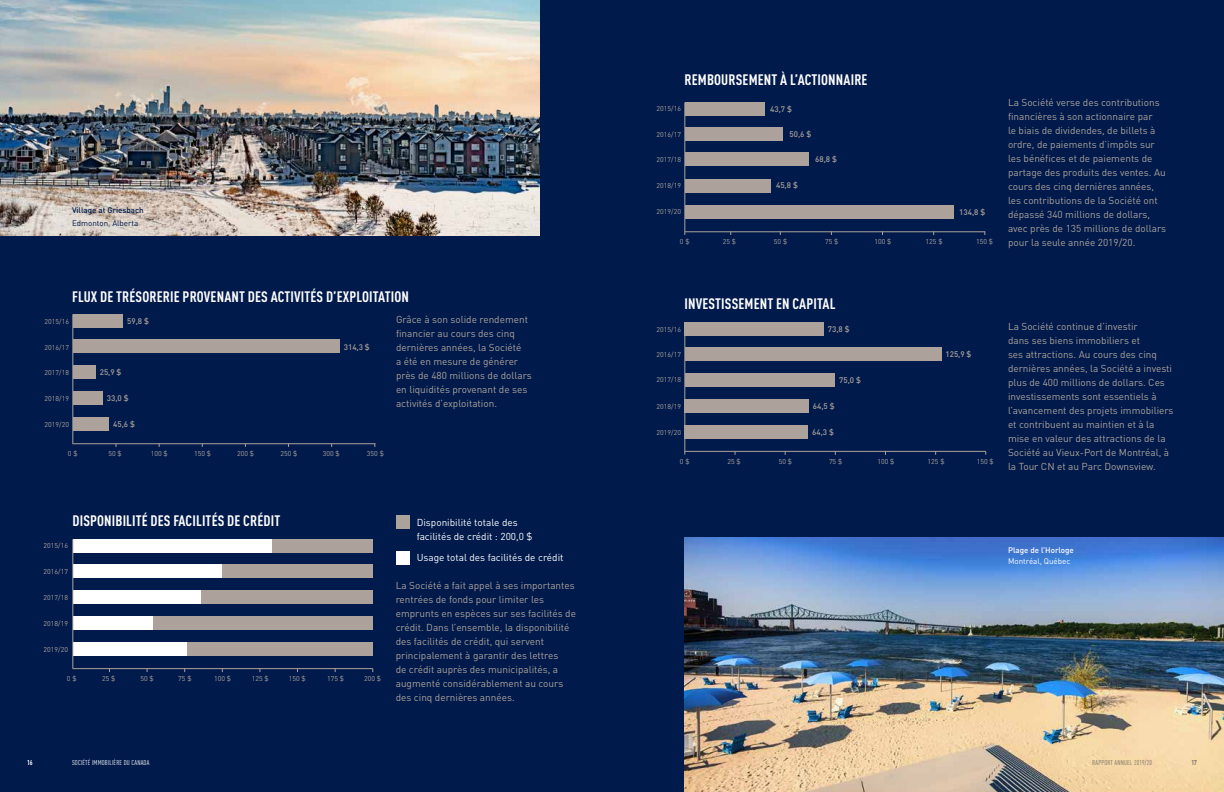
<style>
.page{position:relative;width:1224px;height:792px;background:#001a4b}
.page>*{position:absolute;margin:0;border:0;box-sizing:border-box;transform-origin:0 0}
.t1{font:700 condensed 15px "DIN Pro";letter-spacing:.01em;color:#fff}
.t2{font:10px/14px "DIN Pro";color:#aca29b}
.t3{font:10px/14px "DIN Pro";color:#fff}
.t4{font:500 8px "DIN";color:#aca29b}
.t5{font:500 8px "DIN Pro";color:#001a4b}
.t6{font:500 8px "DIN Pro";color:#fff}
.t7{font:8px "DIN Pro";color:#001a4b}
.t8{font:8px "DIN Pro";color:#fff}
.t9{font:7px "DIN Pro";color:#aca29b}
.t10{font:condensed 7px "DIN Pro";letter-spacing:.025em;color:#fff}
.t11{font:condensed 7px "DIN Pro";letter-spacing:.025em;color:#7b6e66}
.t12{font:700 condensed 7px "DIN Pro";color:#fff}
.t13{font:700 condensed 7px "DIN Pro";color:#7b6e66}
</style>
<div class="page">
<div style="left:73px;top:391px;width:30px;height:14px;background:#aca29b"></div>
<div style="left:73px;top:417px;width:36px;height:14px;background:#aca29b"></div>
<div style="left:73px;top:365px;width:23px;height:14px;background:#aca29b"></div>
<div style="left:73px;top:340px;width:267px;height:13px;background:#aca29b"></div>
<div style="left:73px;top:314px;width:50px;height:14px;background:#aca29b"></div>
<hr style="left:73px;top:443px;width:302px;height:1px;background:#aca29b">
<hr style="left:73px;top:314px;width:1px;height:129px;background:#aca29b">
<div style="left:396px;top:516px;width:13px;height:13px;background:#aca29b"></div>
<div style="left:396px;top:551px;width:13px;height:14px;background:#fff"></div>
<img style="left:0;top:0;width:540px;height:236px">
<img style="left:684px;top:537px;width:540px;height:255px">
<hr style="left:685px;top:451px;width:301px;height:1px;background:#aca29b">
<hr style="left:685px;top:322px;width:1px;height:133px;background:#aca29b">
<div style="left:685px;top:399px;width:124px;height:14px;background:#aca29b"></div>
<div style="left:685px;top:425px;width:123px;height:14px;background:#aca29b"></div>
<div style="left:685px;top:373px;width:150px;height:14px;background:#aca29b"></div>
<div style="left:685px;top:347px;width:257px;height:14px;background:#aca29b"></div>
<div style="left:685px;top:322px;width:139px;height:14px;background:#aca29b"></div>
<hr style="left:685px;top:232px;width:300px;height:1px;background:#aca29b">
<hr style="left:685px;top:102px;width:1px;height:133px;background:#aca29b">
<div style="left:685px;top:179px;width:85px;height:13px;background:#aca29b"></div>
<div style="left:685px;top:153px;width:124px;height:13px;background:#aca29b"></div>
<div style="left:685px;top:127px;width:98px;height:14px;background:#aca29b"></div>
<div style="left:685px;top:205px;width:268px;height:14px;background:#aca29b"></div>
<div style="left:685px;top:102px;width:80px;height:13px;background:#aca29b"></div>
<div style="left:105px;top:616px;width:268px;height:14px;background:#aca29b"></div>
<div style="left:105px;top:642px;width:268px;height:14px;background:#aca29b"></div>
<div style="left:102px;top:590px;width:271px;height:14px;background:#aca29b"></div>
<div style="left:109px;top:565px;width:264px;height:13px;background:#aca29b"></div>
<div style="left:158px;top:539px;width:215px;height:14px;background:#aca29b"></div>
<div style="left:73px;top:590px;width:127px;height:13px;background:#fff"></div>
<div style="left:73px;top:565px;width:149px;height:13px;background:#fff"></div>
<div style="left:73px;top:616px;width:80px;height:14px;background:#fff"></div>
<div style="left:73px;top:642px;width:113px;height:14px;background:#fff"></div>
<div style="left:73px;top:540px;width:198px;height:13px;background:#fff"></div>
<hr style="left:73px;top:668px;width:300px;height:1px;background:#aca29b">
<hr style="left:73px;top:539px;width:1px;height:129px;background:#aca29b">
<p class="t5" style="left:72px;top:203px;width:73px">Village at Griesbach</p>
<p class="t7" style="left:72px;top:217px;width:68px">Edmonton, Alberta</p>
<h1 class="t1" style="left:72px;top:285px;width:338px">FLUX DE TRÉSORERIE PROVENANT DES ACTIVITÉS D’EXPLOITATION</h1>
<p class="t9" style="left:45px;top:316px;width:26px">2015/16</p>
<p class="t4" style="left:127px;top:316px;width:23px">59,8 $</p>
<p class="t9" style="left:45px;top:342px;width:26px">2016/17</p>
<p class="t4" style="left:344px;top:342px;width:28px">314,3 $</p>
<p class="t9" style="left:45px;top:367px;width:26px">2017/18</p>
<p class="t4" style="left:100px;top:367px;width:23px">25,9 $</p>
<p class="t9" style="left:45px;top:393px;width:26px">2018/19</p>
<p class="t4" style="left:107px;top:393px;width:23px">33,0 $</p>
<p class="t9" style="left:45px;top:419px;width:26px">2019/20</p>
<p class="t4" style="left:113px;top:419px;width:23px">45,6 $</p>
<p class="t9" style="left:68px;top:448px;width:11px">0 $</p>
<p class="t9" style="left:109px;top:448px;width:15px">50 $</p>
<p class="t9" style="left:151px;top:448px;width:18px">100 $</p>
<p class="t9" style="left:194px;top:448px;width:18px">150 $</p>
<p class="t9" style="left:237px;top:448px;width:18px">200 $</p>
<p class="t9" style="left:281px;top:448px;width:18px">250 $</p>
<p class="t9" style="left:323px;top:448px;width:18px">300 $</p>
<p class="t9" style="left:367px;top:448px;width:18px">350 $</p>
<p class="t2" style="left:396px;top:311px;width:137px">Grâce à son solide rendement financier au cours des cinq dernières années, la Société<br>a été en mesure de générer près de 480 millions de dollars en liquidités provenant de ses activités d’exploitation.</p>
<h1 class="t1" style="left:73px;top:509px;width:209px">DISPONIBILITÉ DES FACILITÉS DE CRÉDIT</h1>
<p class="t9" style="left:44px;top:540px;width:26px">2015/16</p>
<p class="t9" style="left:44px;top:566px;width:26px">2016/17</p>
<p class="t9" style="left:44px;top:591px;width:26px">2017/18</p>
<p class="t9" style="left:44px;top:618px;width:26px">2018/19</p>
<p class="t9" style="left:44px;top:644px;width:26px">2019/20</p>
<p class="t9" style="left:67px;top:673px;width:11px">0 $</p>
<p class="t9" style="left:102px;top:673px;width:15px">25 $</p>
<p class="t9" style="left:141px;top:673px;width:15px">50 $</p>
<p class="t9" style="left:178px;top:673px;width:15px">75 $</p>
<p class="t9" style="left:214px;top:673px;width:18px">100 $</p>
<p class="t9" style="left:252px;top:673px;width:18px">125 $</p>
<p class="t9" style="left:289px;top:673px;width:18px">150 $</p>
<p class="t9" style="left:327px;top:673px;width:18px">175 $</p>
<p class="t9" style="left:364px;top:673px;width:18px">200 $</p>
<p class="t3" style="left:417px;top:514px;width:117px">Disponibilité totale des facilités de crédit : 200,0 $</p>
<p class="t3" style="left:417px;top:549px;width:148px">Usage total des facilités de crédit</p>
<p class="t2" style="left:396px;top:577px;width:182px">La Société a fait appel à ses importantes rentrées de fonds pour limiter les emprunts en espèces sur ses facilités de crédit. Dans l’ensemble, la disponibilité des facilités de crédit, qui servent principalement à garantir des lettres<br>de crédit auprès des municipalités, a augmenté considérablement au cours des cinq dernières années.</p>
<h1 class="t1" style="left:685px;top:68px;width:185px">REMBOURSEMENT À L’ACTIONNAIRE</h1>
<p class="t9" style="left:657px;top:103px;width:26px">2015/16</p>
<p class="t4" style="left:770px;top:104px;width:23px">43,7 $</p>
<p class="t9" style="left:657px;top:129px;width:26px">2016/17</p>
<p class="t4" style="left:790px;top:129px;width:23px">50,6 $</p>
<p class="t9" style="left:657px;top:154px;width:26px">2017/18</p>
<p class="t4" style="left:815px;top:154px;width:23px">68,8 $</p>
<p class="t9" style="left:657px;top:180px;width:26px">2018/19</p>
<p class="t4" style="left:776px;top:180px;width:23px">45,8 $</p>
<p class="t9" style="left:657px;top:206px;width:26px">2019/20</p>
<p class="t4" style="left:959px;top:207px;width:28px">134,8 $</p>
<p class="t9" style="left:680px;top:236px;width:11px">0 $</p>
<p class="t9" style="left:723px;top:236px;width:15px">25 $</p>
<p class="t9" style="left:774px;top:236px;width:15px">50 $</p>
<p class="t9" style="left:825px;top:236px;width:15px">75 $</p>
<p class="t9" style="left:874px;top:236px;width:18px">100 $</p>
<p class="t9" style="left:926px;top:236px;width:18px">125 $</p>
<p class="t9" style="left:976px;top:236px;width:18px">150 $</p>
<p class="t2" style="left:1008px;top:94px;width:160px">La Société verse des contributions financières à son actionnaire par<br>le biais de dividendes, de billets à ordre, de paiements d’impôts sur les bénéfices et de paiements de partage des produits des ventes. Au cours des cinq dernières années, les contributions de la Société ont dépassé 340 millions de dollars, avec près de 135 millions de dollars pour la seule année 2019/20.</p>
<h1 class="t1" style="left:685px;top:292px;width:152px">INVESTISSEMENT EN CAPITAL</h1>
<p class="t9" style="left:657px;top:324px;width:26px">2015/16</p>
<p class="t4" style="left:828px;top:324px;width:23px">73,8 $</p>
<p class="t9" style="left:657px;top:349px;width:26px">2016/17</p>
<p class="t4" style="left:945px;top:349px;width:28px">125,9 $</p>
<p class="t9" style="left:657px;top:374px;width:26px">2017/18</p>
<p class="t4" style="left:839px;top:375px;width:23px">75,0 $</p>
<p class="t9" style="left:657px;top:400px;width:26px">2018/19</p>
<p class="t4" style="left:813px;top:401px;width:23px">64,5 $</p>
<p class="t9" style="left:657px;top:427px;width:26px">2019/20</p>
<p class="t4" style="left:812px;top:427px;width:23px">64,3 $</p>
<p class="t9" style="left:680px;top:456px;width:11px">0 $</p>
<p class="t9" style="left:728px;top:456px;width:15px">25 $</p>
<p class="t9" style="left:779px;top:456px;width:15px">50 $</p>
<p class="t9" style="left:829px;top:456px;width:15px">75 $</p>
<p class="t9" style="left:877px;top:456px;width:18px">100 $</p>
<p class="t9" style="left:928px;top:456px;width:18px">125 $</p>
<p class="t9" style="left:977px;top:456px;width:18px">150 $</p>
<p class="t2" style="left:1008px;top:318px;width:167px">La Société continue d’investir<br>dans ses biens immobiliers et<br>ses attractions. Au cours des cinq dernières années, la Société a investi plus de 400 millions de dollars. Ces investissements sont essentiels à l’avancement des projets immobiliers et contribuent au maintien et à la mise en valeur des attractions de la Société au Vieux-Port de Montréal, à la Tour CN et au Parc Downsview.</p>
<p class="t6" style="left:1008px;top:544px;width:67px">Plage de l’Horloge</p>
<p class="t8" style="left:1008px;top:555px;width:64px">Montréal, Québec</p>
<p class="t12" style="left:27px;top:757px;width:7px">16</p>
<p class="t10" style="left:72px;top:757px;width:79px">SOCIÉTÉ IMMOBILIÈRE DU CANADA</p>
<p class="t11" style="left:1092px;top:757px;width:61px">RAPPORT ANNUEL 2019/20</p>
<p class="t13" style="left:1191px;top:757px;width:7px">17</p>
</div>
